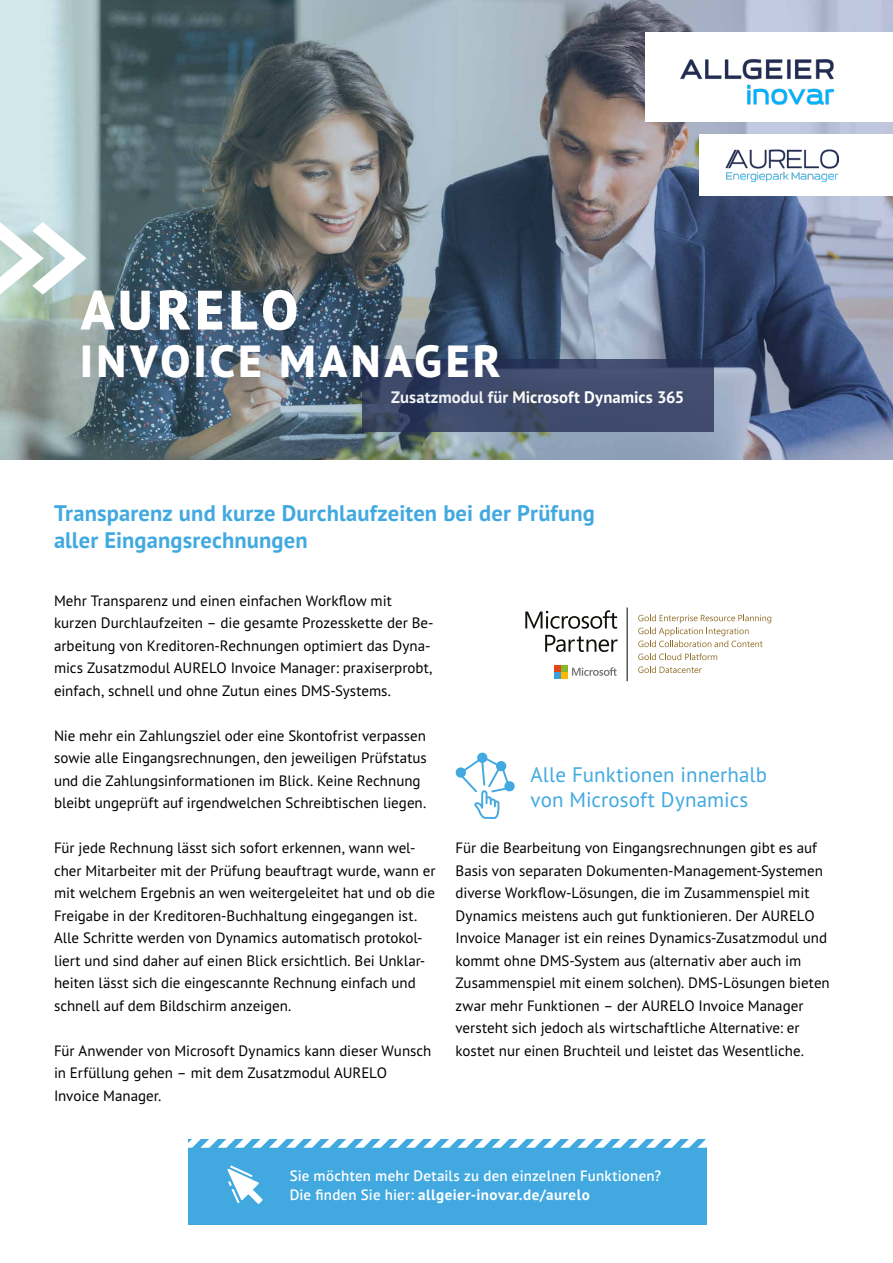
<style>
.page{position:relative;width:893px;height:1263px;background:#fff}
.page>*{position:absolute;margin:0;border:0;box-sizing:border-box;transform-origin:0 0}
.t1{font:800 55.5px "PT Sans Pro";letter-spacing:.08em;color:#fff}
.t2{font:800 45px "PT Sans Pro";letter-spacing:.085em;color:#fff}
.t3{font:700 22.5px/27px "PT Sans Pro";letter-spacing:.005em;color:#42a9e0}
.t4{font:21px/25.2px "PT Sans Pro";letter-spacing:.005em;color:#42a9e0}
.t5{font:700 16.65px "PT Sans Pro";letter-spacing:.005em;color:#fff}
.t6{font:15px/22.5px "PT Sans Pro";color:#000}
.t7{font:600 15px/19.5px "PT Sans Pro";letter-spacing:.015em;color:#fff}
.s1{font-weight:700}
</style>
<div class="page">
<img style="left:0;top:0;width:893px;height:460px">
<svg style="left:525px;top:610px;width:92px;height:19px"></svg>
<svg style="left:545px;top:635px;width:73px;height:17px"></svg>
<svg style="left:555px;top:665px;width:62px;height:13px"></svg>
<hr style="left:627px;top:607px;width:1px;height:74px;background:#000">
<svg style="left:638px;top:614px;width:133px;height:33px"></svg>
<svg style="left:638px;top:653px;width:79px;height:7px"></svg>
<svg style="left:638px;top:666px;width:64px;height:7px"></svg>
<div style="left:645px;top:32px;width:248px;height:90px;background:#fff"></div>
<img style="left:680px;top:58px;width:154px;height:47px">
<svg style="left:0;top:222px;width:87px;height:73px"></svg>
<div style="left:362px;top:359px;width:352px;height:73px;background:#414c6e"></div>
<div style="left:55px;top:257px;width:498px;height:172px;background:#232c53;opacity:.48"></div>
<div style="left:188px;top:1139px;width:518px;height:85px;background:#42a9e0"></div>
<svg style="left:227px;top:1165px;width:36px;height:39px"></svg>
<svg style="left:188px;top:1139px;width:519px;height:9px"></svg>
<svg style="left:455px;top:752px;width:60px;height:67px"></svg>
<div style="left:699px;top:134px;width:194px;height:61px;background:#fff"></div>
<img style="left:726px;top:149px;width:113px;height:33px">
<h1 class="t1" style="left:81px;top:273px;width:219px">AURELO</h1>
<h2 class="t2" style="left:80px;top:331px;width:422px">INVOICE MANAGER</h2>
<p class="t5" style="left:391px;top:386px;width:295px">Zusatzmodul für Microsoft Dynamics 365</p>
<h3 class="t3" style="left:54px;top:500px;width:542px">Transparenz und kurze Durchlaufzeiten bei der Prüfung aller Eingangsrechnungen</h3>
<p class="t6" style="left:54px;top:589px;width:381px">Mehr Transparenz und einen einfachen Workflow mit kurzen Durchlaufzeiten – die gesamte Prozesskette der Be&shy;arbeitung von Kreditoren-Rechnungen optimiert das Dyna&shy;mics Zusatzmodul AURELO Invoice Manager: praxiserprobt, einfach, schnell und ohne Zutun eines DMS-Systems.</p>
<p class="t6" style="left:54px;top:724px;width:374px">Nie mehr ein Zahlungsziel oder eine Skontofrist verpassen sowie alle Eingangsrechnungen, den jeweiligen Prüfstatus und die Zahlungsinformationen im Blick. Keine Rechnung bleibt ungeprüft auf irgendwelchen Schreibtischen liegen.</p>
<p class="t6" style="left:54px;top:836px;width:383px">Für jede Rechnung lässt sich sofort erkennen, wann wel&shy;cher Mitarbeiter mit der Prüfung beauftragt wurde, wann er mit welchem Ergebnis an wen weitergeleitet hat und ob die Freigabe in der Kreditoren-Buchhaltung eingegangen ist.<br>Alle Schritte werden von Dynamics automatisch protokol&shy;liert und sind daher auf einen Blick ersichtlich. Bei Unklar&shy;heiten lässt sich die eingescannte Rechnung einfach und schnell auf dem Bildschirm anzeigen.</p>
<p class="t6" style="left:54px;top:1039px;width:379px">Für Anwender von Microsoft Dynamics kann dieser Wunsch in Erfüllung gehen – mit dem Zusatzmodul AURELO<br>Invoice Manager.</p>
<h3 class="t4" style="left:531px;top:761px;width:238px">Alle Funktionen innerhalb von Microsoft Dynamics</h3>
<p class="t6" style="left:455px;top:836px;width:376px">Für die Bearbeitung von Eingangsrechnungen gibt es auf Basis von separaten Dokumenten-Management-Systemen diverse Workflow-Lösungen, die im Zusammenspiel mit Dynamics meistens auch gut funktionieren. Der AURELO Invoice Manager ist ein reines Dynamics-Zusatzmodul und kommt ohne DMS-System aus (alternativ aber auch im Zusammenspiel mit einem solchen). DMS-Lösungen bieten zwar mehr Funktionen – der AURELO Invoice Manager versteht sich jedoch als wirtschaftliche Alternative: er kostet nur einen Bruchteil und leistet das Wesentliche.</p>
<p class="t7" style="left:290px;top:1165px;width:373px">Sie möchten mehr Details zu den einzelnen Funktionen?<br>Die finden Sie hier: <span class="s1">allgeier-inovar.de/aurelo</span></p>
</div>
